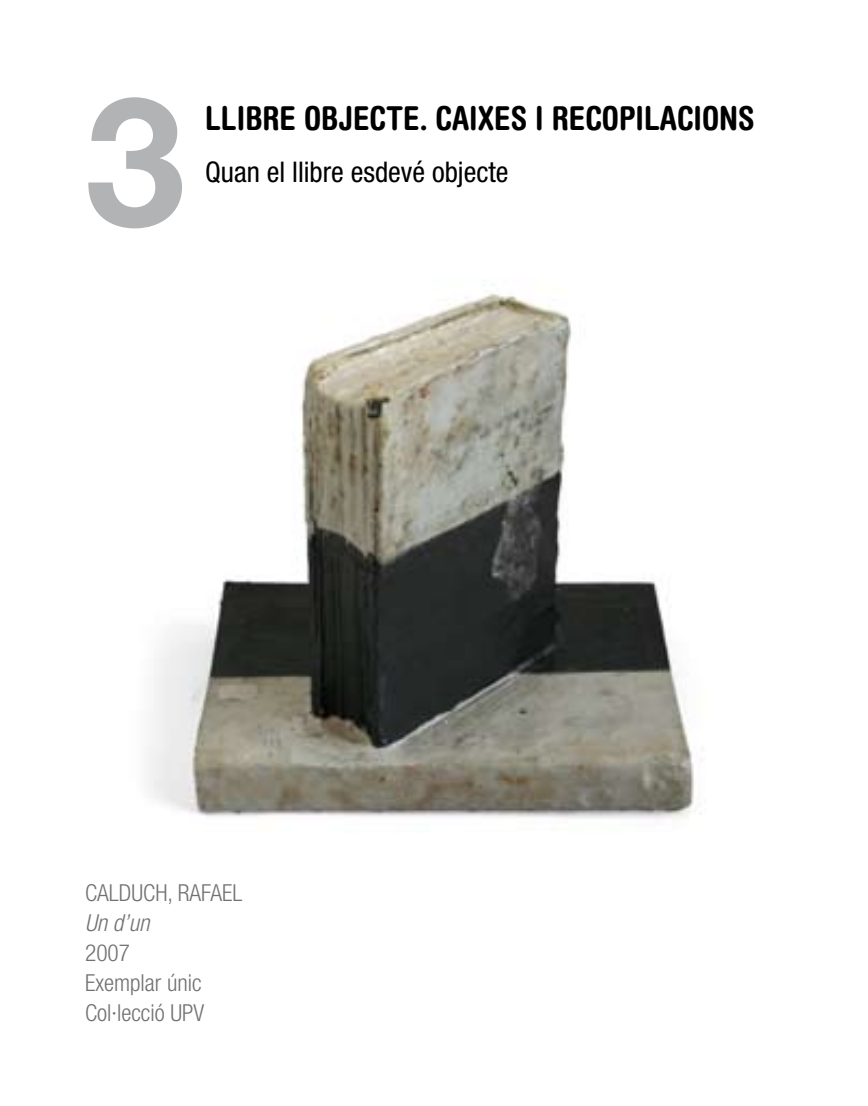
<style>
.page{position:relative;width:868px;height:1106px;background:#fff}
.page>*{position:absolute;margin:0;border:0;box-sizing:border-box;transform-origin:0 0}
.t1{font:700 180px "Helvetica Neue";color:#b1b3b4}
.t2{font:700 condensed 33px "Helvetica Rounded";color:#000}
.t3{font:condensed 28.5px "Helvetica Neue";color:#000}
.t4{font:300 condensed 23.4px/30px "Helvetica Neue";color:#707173}
.s1{font-style:italic}
</style>
<div class="page">
<img style="left:148px;top:293px;width:553px;height:527px">
<p class="t1" style="left:85px;top:50px;width:102px">3</p>
<p class="t2" style="left:205px;top:98px;width:551px">LLIBRE OBJECTE. CAIXES I RECOPILACIONS</p>
<p class="t3" style="left:205px;top:155px;width:305px">Quan el llibre esdevé objecte</p>
<p class="t4" style="left:85px;top:877px;width:159px">Calduch, Rafael<br><span class="s1">Un d’un<br></span>2007<br>Exemplar únic<br>Col·lecció UPV</p>
</div>
